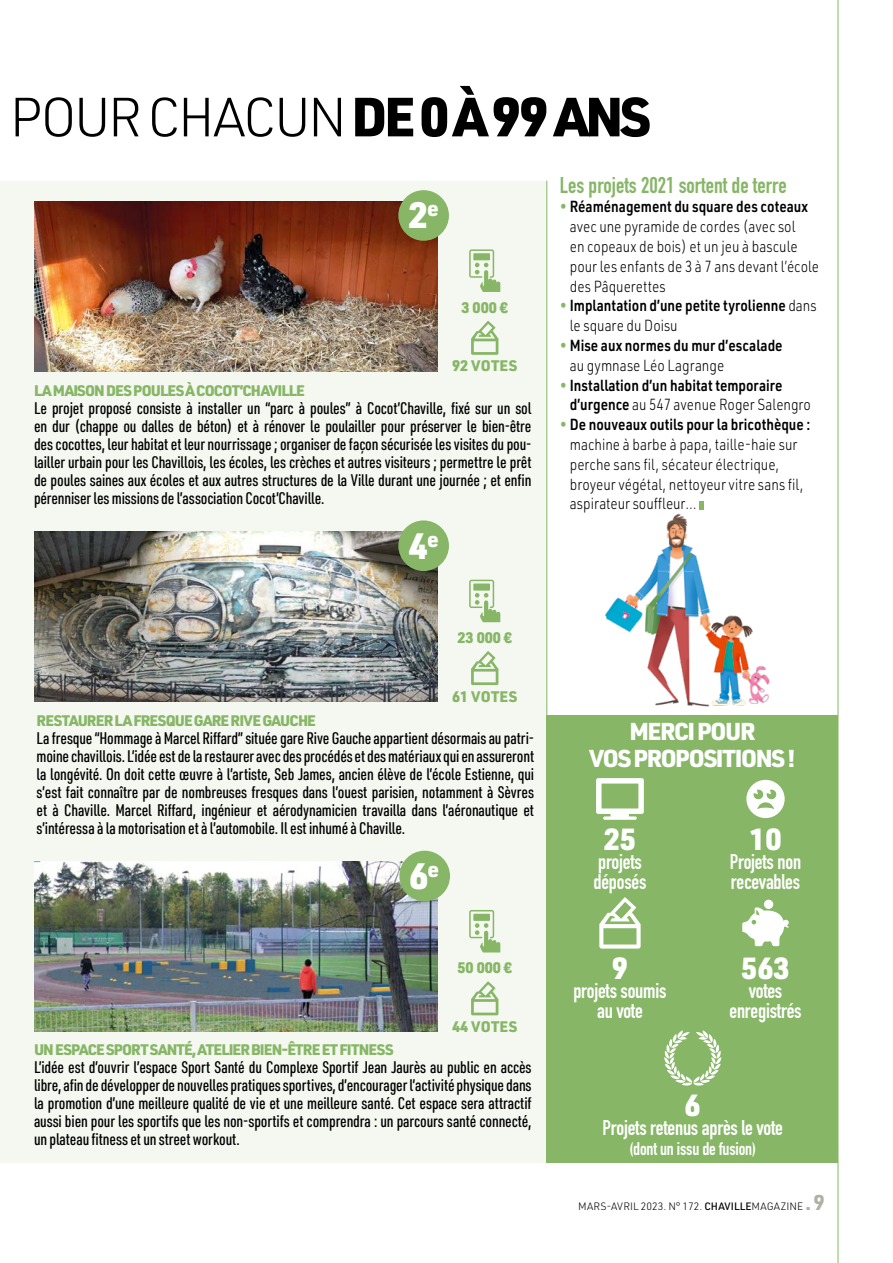
<style>
.page{position:relative;width:893px;height:1263px;background:#fff}
.page>*{position:absolute;margin:0;border:0;box-sizing:border-box;transform-origin:0 0}
.t1{font:300 54px "URWDIN";letter-spacing:-.06em;color:#000}
.t2{font:900 36px "URWDIN";color:#fff}
.t3{font:900 30px "URWDIN";color:#fff}
.t4{font:900 24px/27px "URWDIN";letter-spacing:-.06em;color:#fff;text-align:center}
.t5{font:22.5px "DIN Engschrift LT Pro";color:#86b666}
.t6{font:21px/19.5px "DIN Engschrift LT Pro";letter-spacing:-.01em;color:#fff}
.t7{font:18px "DIN Engschrift LT Pro";letter-spacing:-.01em;color:#fff}
.t8{font:500 16.5px/18px "URWDIN Cond";letter-spacing:-.01em;color:#000;text-align:justify}
.t9{font:300 15.75px/19.8px "URWDIN";color:#000;scale:.85 1}
.t10{font:600 15.75px/19.8px "URWDIN";color:#000;scale:.85 1}
.t11{font:900 15px "URWDIN";letter-spacing:-.045em;color:#86b666}
.t12{font:300 10.5px "URWDIN";color:#000}
.s1{font-weight:900}
.s2{color:#86b666}
.s3{font-weight:600}
.s4{font-weight:300;color:#86b666}
.s5{font-weight:300}
.s6{font-weight:500}
.s7{font-weight:700;font-size:21px;color:#b1b0a7}
</style>
<div class="page">
<img style="left:604px;top:501px;width:166px;height:206px">
<div style="left:0;top:181px;width:547px;height:982px;background:#f4f8f0"></div>
<hr style="left:838px;top:0;width:1px;height:1263px;background:#86b666">
<hr style="left:546px;top:181px;width:1px;height:982px;background:#86b666">
<div style="left:547px;top:715px;width:291px;height:448px;background:#86b666"></div>
<svg style="left:596px;top:778px;width:48px;height:42px"></svg>
<div style="left:746px;top:780px;width:39px;height:38px;background:#fff;border-radius:50%"></div>
<svg style="left:753px;top:789px;width:24px;height:20px"></svg>
<svg style="left:599px;top:897px;width:42px;height:51px"></svg>
<svg style="left:742px;top:900px;width:47px;height:46px"></svg>
<svg style="left:664px;top:1030px;width:57px;height:56px"></svg>
<img style="left:34px;top:201px;width:404px;height:170px">
<div style="left:398px;top:190px;width:51px;height:51px;background:#86b666;border-radius:50%"></div>
<svg style="left:469px;top:249px;width:31px;height:43px"></svg>
<svg style="left:471px;top:321px;width:27px;height:34px"></svg>
<img style="left:34px;top:531px;width:404px;height:170px">
<div style="left:398px;top:520px;width:51px;height:51px;background:#86b666;border-radius:50%"></div>
<svg style="left:469px;top:580px;width:31px;height:42px"></svg>
<svg style="left:471px;top:651px;width:27px;height:34px"></svg>
<img style="left:34px;top:862px;width:404px;height:170px">
<svg style="left:469px;top:910px;width:31px;height:42px"></svg>
<svg style="left:471px;top:981px;width:27px;height:34px"></svg>
<div style="left:399px;top:851px;width:51px;height:50px;background:#86b666;border-radius:50%"></div>
<h1 class="t1" style="left:10px;top:82px;width:643px">POUR CHACUN <span class="s1">DE 0 À 99 ANS</span></h1>
<h2 class="t2" style="left:409px;top:190px;width:31px">2<sup>e</sup></h2>
<p class="t11" style="left:461px;top:297px;width:48px">3 000 €</p>
<p class="t11" style="left:452px;top:355px;width:67px">92 VOTES</p>
<p class="t11" style="left:34px;top:380px;width:273px">LA MAISON DES POULES À COCOT’CHAVILLE</p>
<p class="t8" style="left:34px;top:398px;width:499px">Le projet proposé consiste à installer un “parc à poules” à Cocot’Chaville, fixé sur un sol en dur (chappe ou dalles de béton) et à rénover le poulailler pour préserver le bien-être des cocottes, leur habitat et leur nourrissage ; organiser de façon sécurisée les visites du pou&shy;lailler urbain pour les Chavillois, les écoles, les crèches et autres visiteurs ; permettre le prêt de poules saines aux écoles et aux autres structures de la Ville durant une journée ; et enfin pérenniser les missions de l’association Cocot’Chaville.</p>
<h2 class="t2" style="left:409px;top:521px;width:31px">4<sup>e</sup></h2>
<h3 class="t5" style="left:560px;top:172px;width:228px">Les projets 2021 sortent de terre</h3>
<p class="t9" style="left:570px;top:196px;width:295px;text-indent:-10px"><span class="s2">•</span> <span class="s3">Réaménagement du square des coteaux </span>avec une pyramide de cordes (avec sol<br>en copeaux de bois) et un jeu à bascule pour les enfants de 3 à 7 ans devant l’école des Pâquerettes</p>
<p class="t10" style="left:570px;top:295px;width:292px;text-indent:-10px"><span class="s4">•</span> Implantation d’une petite tyrolienne <span class="s5">dans le square du Doisu</span></p>
<p class="t10" style="left:570px;top:335px;width:252px;text-indent:-10px"><span class="s4">•</span> Mise aux normes du mur d’escalade <span class="s5">au gymnase Léo Lagrange</span></p>
<p class="t10" style="left:570px;top:374px;width:285px;text-indent:-10px"><span class="s4">•</span> Installation d’un habitat temporaire d’urgence <span class="s5">au 547 avenue Roger Salengro</span></p>
<p class="t9" style="left:570px;top:414px;width:284px;text-indent:-10px"><span class="s2">•</span> <span class="s3">De nouveaux outils pour la bricothèque : </span>machine à barbe à papa, taille-haie sur perche sans fil, sécateur électrique, broyeur végétal, nettoyeur vitre sans fil, aspirateur souffleur…</p>
<p class="t11" style="left:457px;top:627px;width:56px">23 000 €</p>
<p class="t11" style="left:452px;top:686px;width:67px">61 VOTES</p>
<p class="t11" style="left:37px;top:710px;width:281px">RESTAURER LA FRESQUE GARE RIVE GAUCHE</p>
<p class="t8" style="left:37px;top:729px;width:499px">La fresque “Hommage à Marcel Riffard” située gare Rive Gauche appartient désormais au patri&shy;moine chavillois. L’idée est de la restaurer avec des procédés et des matériaux qui en assureront la longévité. On doit cette œuvre à l’artiste, Seb James, ancien élève de l’école Estienne, qui s’est fait connaître par de nombreuses fresques dans l’ouest parisien, notamment à Sèvres et à Chaville. Marcel Riffard, ingénieur et aérodynamicien travailla dans l’aéronautique et s’intéressa à la motorisation et à l’automobile. Il est inhumé à Chaville.</p>
<h2 class="t2" style="left:409px;top:851px;width:31px">6<sup>e</sup></h2>
<p class="t11" style="left:457px;top:957px;width:56px">50 000 €</p>
<p class="t11" style="left:452px;top:1016px;width:67px">44 VOTES</p>
<p class="t11" style="left:34px;top:1039px;width:361px">UN ESPACE SPORT SANTÉ, ATELIER BIEN-ÊTRE ET FITNESS</p>
<p class="t8" style="left:34px;top:1058px;width:499px">L’idée est d’ouvrir l’espace Sport Santé du Complexe Sportif Jean Jaurès au public en accès libre, afin de développer de nouvelles pratiques sportives, d’encourager l’activité physique dans la promotion d’une meilleure qualité de vie et une meilleure santé. Cet espace sera attractif aussi bien pour les sportifs que les non-sportifs et comprendra : un parcours santé connecté, un plateau fitness et un street workout.</p>
<h3 class="t4" style="left:589px;top:717px;width:208px">MERCI POUR<br>VOS PROPOSITIONS !</h3>
<h3 class="t3" style="left:604px;top:818px;width:34px">25</h3>
<p class="t6" style="left:593px;top:852px;width:55px">projets déposés</p>
<h3 class="t3" style="left:612px;top:947px;width:18px">9</h3>
<p class="t6" style="left:573px;top:981px;width:95px;text-align:center">projets soumis au vote</p>
<h3 class="t3" style="left:749px;top:818px;width:34px">10</h3>
<p class="t6" style="left:730px;top:852px;width:73px">Projets non recevables</p>
<h3 class="t3" style="left:741px;top:947px;width:50px">563</h3>
<p class="t6" style="left:729px;top:981px;width:74px;text-align:center">votes enregistrés</p>
<h3 class="t3" style="left:685px;top:1084px;width:18px">6</h3>
<p class="t6" style="left:603px;top:1118px;width:182px">Projets retenus après le vote</p>
<p class="t7" style="left:629px;top:1138px;width:128px">(dont un issu de fusion)</p>
<p class="t12" style="left:578px;top:1199px;width:248px">MARS-AVRIL 2023. N° 172. <span class="s6">CHAVILLE</span>MAGAZINE <span class="s7">.9</span></p>
</div>
